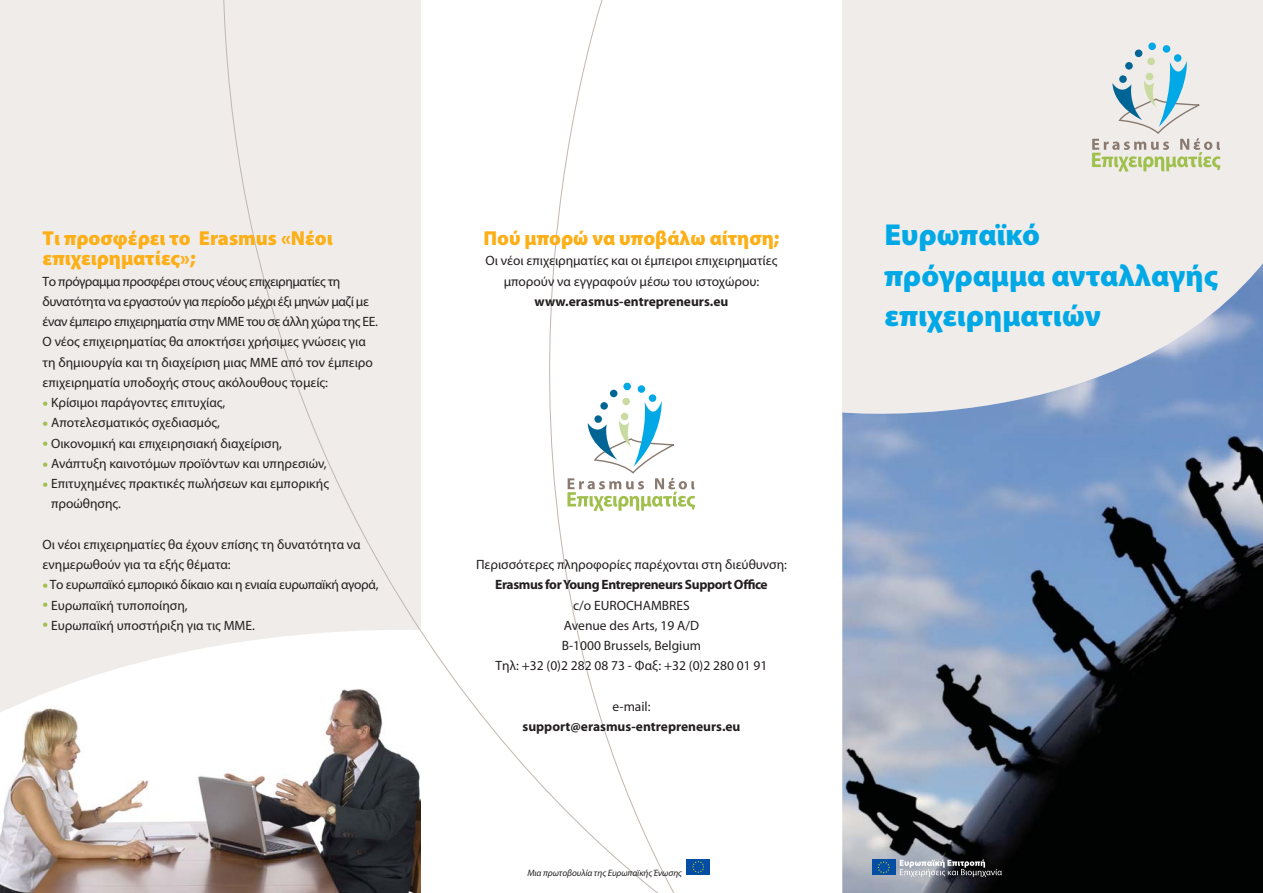
<style>
.page{position:relative;width:1263px;height:893px;background:#fff}
.page>*{position:absolute;margin:0;border:0;box-sizing:border-box;transform-origin:0 0}
.t1{font:900 30.3px/40.5px "Myriad Pro";color:#00a9e5}
.t2{font:900 20.25px/20.2px "Myriad Pro";color:#fcaf17}
.t3{font:13.5px/20.2px "Myriad Pro";color:#231f20}
.t4{font:700 13.5px "Myriad Pro";letter-spacing:-.005em;color:#231f20}
.t5{font:13.5px "Myriad Pro";letter-spacing:-.02em;color:#231f20}
.t6{font:700 13.5px "Myriad Pro";letter-spacing:-.03em;color:#231f20}
.t7{font:italic 9.3px "Myriad Pro";letter-spacing:-.005em;color:#231f20}
.s1{font-size:20.25px;color:#a0c04d}
</style>
<div class="page">
<div style="left:0;top:0;width:421px;height:893px;background:#f0ece9"></div>
<svg style="left:133px;top:648px;width:71px;height:17px"></svg>
<img style="left:0;top:665px;width:204px;height:228px">
<div style="left:842px;top:0;width:421px;height:893px;background:#f0ece9"></div>
<svg style="left:204px;top:0;width:471px;height:893px"></svg>
<img style="left:842px;top:263px;width:421px;height:630px">
<div style="left:686px;top:859px;width:24px;height:16px;background:#034ea2"></div>
<svg style="left:692px;top:861px;width:12px;height:12px"></svg>
<div style="left:872px;top:859px;width:24px;height:16px;background:#034ea2"></div>
<svg style="left:877px;top:861px;width:13px;height:12px"></svg>
<svg style="left:900px;top:859px;width:102px;height:18px;background:#787a7f"></svg>
<div style="left:1135px;top:50px;width:7px;height:7px;background:#006594;border-radius:50%"></div>
<div style="left:1147px;top:58px;width:8px;height:7px;background:#cadba1;border-radius:50%"></div>
<div style="left:1148px;top:43px;width:8px;height:7px;background:#00a9e5;border-radius:50%"></div>
<div style="left:1163px;top:45px;width:7px;height:8px;background:#00a9e5;border-radius:50%"></div>
<div style="left:1174px;top:54px;width:7px;height:8px;background:#00a9e5;border-radius:50%"></div>
<svg style="left:1092px;top:61px;width:128px;height:111px"></svg>
<div style="left:610px;top:390px;width:7px;height:7px;background:#006594;border-radius:50%"></div>
<div style="left:622px;top:398px;width:8px;height:7px;background:#cadba1;border-radius:50%"></div>
<div style="left:623px;top:383px;width:8px;height:7px;background:#00a9e5;border-radius:50%"></div>
<div style="left:638px;top:385px;width:7px;height:8px;background:#00a9e5;border-radius:50%"></div>
<div style="left:649px;top:394px;width:7px;height:8px;background:#00a9e5;border-radius:50%"></div>
<svg style="left:567px;top:401px;width:128px;height:110px"></svg>
<h2 class="t2" style="left:43px;top:230px;width:292px">Τι προσφέρει το Erasmus «Νέοι επιχειρηματίες»;</h2>
<p class="t3" style="left:43px;top:272px;width:337px">Το πρόγραμμα προσφέρει στους νέους επιχειρηματίες τη δυνατότητα να εργαστούν για περίοδο μέχρι έξι μηνών μαζί με έναν έμπειρο επιχειρηματία στην ΜΜΕ του σε άλλη χώρα της ΕΕ.<br>Ο νέος επιχειρηματίας θα αποκτήσει χρήσιμες γνώσεις για τη δημιουργία και τη διαχείριση μιας ΜΜΕ από τον έμπειρο επιχειρηματία υποδοχής στους ακόλουθους τομείς:</p>
<p class="t3" style="left:43px;top:394px;width:184px"><span class="s1">•</span> Κρίσιμοι παράγοντες επιτυχίας,</p>
<p class="t3" style="left:43px;top:414px;width:179px"><span class="s1">•</span> Αποτελεσματικός σχεδιασμός,</p>
<p class="t3" style="left:43px;top:434px;width:241px"><span class="s1">•</span> Οικονομική και επιχειρησιακή διαχείριση,</p>
<p class="t3" style="left:43px;top:455px;width:286px"><span class="s1">•</span> Ανάπτυξη καινοτόμων προϊόντων και υπηρεσιών,</p>
<p class="t3" style="left:51px;top:475px;width:279px;text-indent:-9px"><span class="s1">•</span> Επιτυχημένες πρακτικές πωλήσεων και εμπορικής προώθησης.</p>
<p class="t3" style="left:43px;top:536px;width:320px">Οι νέοι επιχειρηματίες θα έχουν επίσης τη δυνατότητα να ενημερωθούν για τα εξής θέματα:</p>
<p class="t5" style="left:43px;top:580px;width:337px"><span class="s1">•</span> Το ευρωπαϊκό εμπορικό δίκαιο και η ενιαία ευρωπαϊκή αγορά,</p>
<p class="t3" style="left:43px;top:596px;width:147px"><span class="s1">•</span> Ευρωπαϊκή τυποποίηση,</p>
<p class="t3" style="left:43px;top:617px;width:214px"><span class="s1">•</span> Ευρωπαϊκή υποστήριξη για τις ΜΜΕ.</p>
<h2 class="t2" style="left:483px;top:230px;width:298px">Πού μπορώ να υποβάλω αίτηση;</h2>
<p class="t3" style="left:486px;top:252px;width:293px;text-align:center">Οι νέοι επιχειρηματίες και οι έμπειροι επιχειρηματίες μπορούν να εγγραφούν μέσω του ιστοχώρου:</p>
<p class="t4" style="left:535px;top:296px;width:195px">www.erasmus-entrepreneurs.eu</p>
<p class="t3" style="left:476px;top:556px;width:312px">Περισσότερες πληροφορίες παρέχονται στη διεύθυνση:</p>
<p class="t6" style="left:495px;top:580px;width:274px">Erasmus for Young Entrepreneurs Support Office</p>
<p class="t3" style="left:495px;top:596px;width:273px;text-align:center">c/o EUROCHAMBRES<br>Avenue des Arts, 19 A/D<br>B-1000 Brussels, Belgium<br>Tηλ: +32 (0)2 282 08 73 - Φαξ: +32 (0)2 280 01 91</p>
<p class="t3" style="left:612px;top:698px;width:40px">e-mail:</p>
<p class="t4" style="left:522px;top:721px;width:220px">support@erasmus-entrepreneurs.eu</p>
<p class="t7" style="left:527px;top:869px;width:156px">Μια πρωτοβουλία της Ευρωπαϊκής Ένωσης</p>
<h1 class="t1" style="left:884px;top:217px;width:335px">Ευρωπαϊκό<br>πρόγραμμα ανταλλαγής επιχειρηματιών</h1>
</div>
